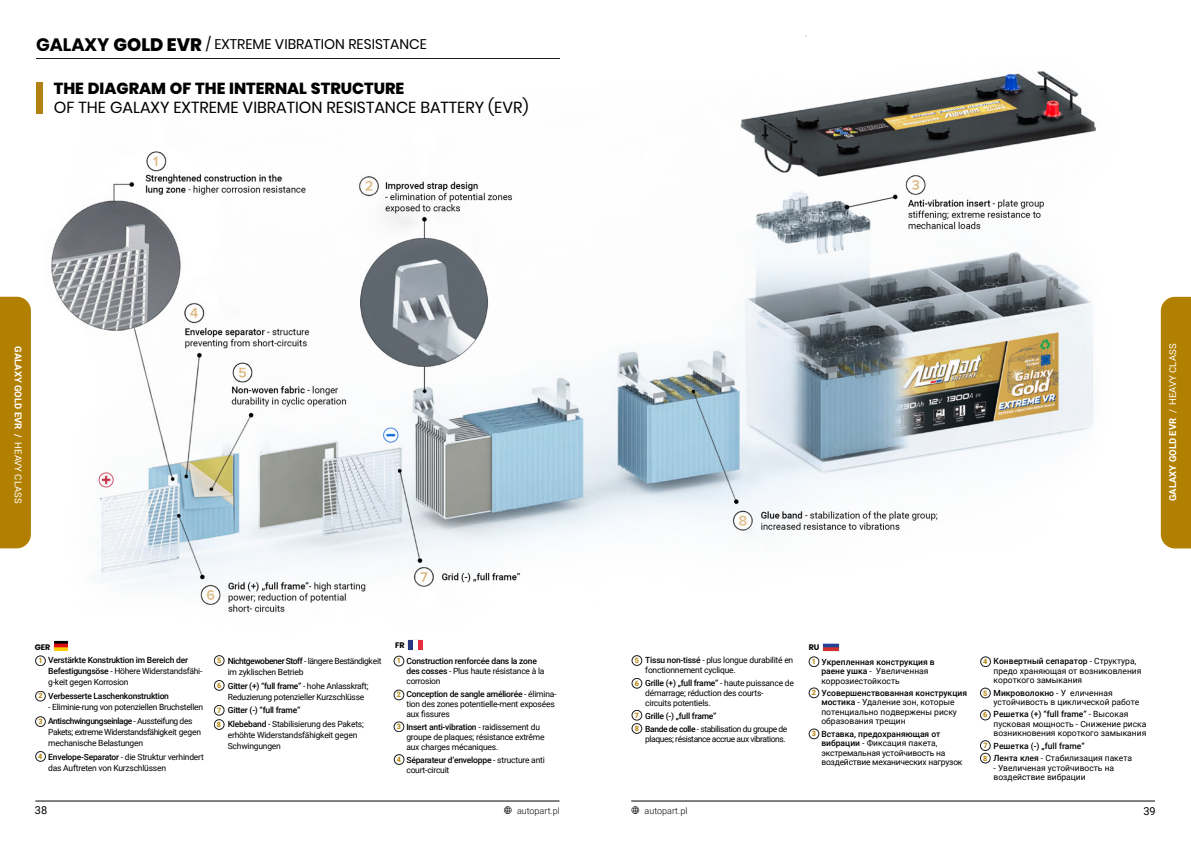
<style>
.page{position:relative;width:1191px;height:842px;background:#fff}
.page>*{position:absolute;margin:0;border:0;box-sizing:border-box;transform-origin:0 0}
.t1{font:800 18px "Poppins";color:#000}
.t2{font:16px "Poppins";color:#000}
.t3{font:800 16px "Poppins";color:#000}
.t4{font:14px "Poppins";color:#000}
.t5{font:11px "Roboto";color:#000}
.t6{font:700 9.5px "Roboto";color:#fff}
.t7{font:300 9px "Roboto";color:#000}
.t8{font:8.5px/10px "Roboto";letter-spacing:-.025em;color:#000}
.t9{font:8.5px/9.5px "Roboto";color:#000}
.t10{font:500 8.5px/11px "Roboto";letter-spacing:-.025em;color:#000}
.t11{font:500 8.5px/9.5px "Roboto";color:#000}
.t12{font:8.5px "Roboto";letter-spacing:-.05em;color:#000}
.t13{font:700 8px "Poppins";color:#000}
.t14{font:700 7.3px "Roboto";color:#b28000}
.s1{font-weight:700}
.s2{font-weight:400}
.s3{font-weight:500}
</style>
<div class="page">
<div style="left:1160px;top:297px;width:31px;height:251px;background:#b28000"></div>
<div style="left:0;top:297px;width:31px;height:251px;background:#b28000"></div>
<svg style="left:504px;top:806px;width:7px;height:8px"></svg>
<svg style="left:631px;top:806px;width:8px;height:8px"></svg>
<hr style="left:36px;top:58px;width:523px;height:1px;background:#000">
<hr style="left:35px;top:801px;width:524px;height:1px;background:#000">
<hr style="left:631px;top:801px;width:524px;height:1px;background:#000">
<img style="left:38px;top:58px;width:1058px;height:555px">
<div style="left:822px;top:640px;width:17px;height:12px;background:#162b43;opacity:.3"></div>
<img style="left:823px;top:641px;width:15px;height:10px">
<div style="left:53px;top:640px;width:16px;height:11px;background:#162b43;opacity:.3"></div>
<svg style="left:55px;top:641px;width:12px;height:9px"></svg>
<div style="left:407px;top:639px;width:16px;height:12px;background:#162b43;opacity:.3"></div>
<img style="left:408px;top:640px;width:14px;height:10px">
<div style="left:35px;top:656px;width:10px;height:10px;border:1px solid #000;border-radius:50%"></div>
<div style="left:394px;top:656px;width:10px;height:10px;border:1px solid #000;border-radius:50%"></div>
<div style="left:809px;top:657px;width:10px;height:10px;border:1px solid #000;border-radius:50%"></div>
<div style="left:35px;top:691px;width:10px;height:10px;border:1px solid #000;border-radius:50%"></div>
<div style="left:394px;top:690px;width:10px;height:10px;border:1px solid #000;border-radius:50%"></div>
<div style="left:809px;top:688px;width:10px;height:10px;border:1px solid #000;border-radius:50%"></div>
<div style="left:35px;top:716px;width:10px;height:11px;border:1px solid #000;border-radius:50%"></div>
<div style="left:394px;top:722px;width:10px;height:10px;border:1px solid #000;border-radius:50%"></div>
<div style="left:809px;top:729px;width:10px;height:10px;border:1px solid #000;border-radius:50%"></div>
<div style="left:36px;top:751px;width:10px;height:10px;border:1px solid #000;border-radius:50%"></div>
<div style="left:394px;top:754px;width:10px;height:10px;border:1px solid #000;border-radius:50%"></div>
<div style="left:980px;top:657px;width:10px;height:10px;border:1px solid #000;border-radius:50%"></div>
<div style="left:214px;top:655px;width:10px;height:10px;border:1px solid #000;border-radius:50%"></div>
<div style="left:632px;top:655px;width:10px;height:10px;border:1px solid #000;border-radius:50%"></div>
<div style="left:980px;top:688px;width:10px;height:10px;border:1px solid #000;border-radius:50%"></div>
<div style="left:214px;top:680px;width:10px;height:10px;border:1px solid #000;border-radius:50%"></div>
<div style="left:632px;top:678px;width:10px;height:10px;border:1px solid #000;border-radius:50%"></div>
<div style="left:980px;top:710px;width:10px;height:10px;border:1px solid #000;border-radius:50%"></div>
<div style="left:214px;top:705px;width:10px;height:10px;border:1px solid #000;border-radius:50%"></div>
<div style="left:632px;top:710px;width:10px;height:10px;border:1px solid #000;border-radius:50%"></div>
<div style="left:980px;top:740px;width:10px;height:11px;border:1px solid #000;border-radius:50%"></div>
<div style="left:214px;top:719px;width:10px;height:10px;border:1px solid #000;border-radius:50%"></div>
<div style="left:632px;top:723px;width:10px;height:10px;border:1px solid #000;border-radius:50%"></div>
<div style="left:980px;top:753px;width:10px;height:10px;border:1px solid #000;border-radius:50%"></div>
<div style="left:37px;top:83px;width:6px;height:31px;background:#b18111"></div>
<h3 class="t4" style="left:206px;top:36px;width:223px">/ EXTREME VIBRATION RESISTANCE</h3>
<h1 class="t1" style="left:36px;top:34px;width:167px"><span class="s1">GALAXY</span> GOLD EVR</h1>
<h2 class="t3" style="left:54px;top:79px;width:352px">THE DIAGRAM OF THE INTERNAL STRUCTURE</h2>
<h2 class="t2" style="left:54px;top:98px;width:476px">OF THE GALAXY EXTREME VIBRATION RESISTANCE BATTERY (EVR)</h2>
<p class="t6" style="left:25px;top:346px;width:159px;rotate:90deg">GALAXY GOLD EVR / <span class="s2">HEAVY CLASS</span></p>
<p class="t6" style="left:1166px;top:501px;width:159px;rotate:-90deg">GALAXY GOLD EVR <span class="s2">/ HEAVY CLASS</span></p>
<p class="t13" style="left:35px;top:642px;width:17px">GER</p>
<p class="t13" style="left:395px;top:641px;width:11px">FR</p>
<p class="t13" style="left:809px;top:643px;width:12px">RU</p>
<p class="t8" style="left:645px;top:655px;width:150px"><span class="s3">Tissu non-tissé</span> - plus longue durabilité en fonctionnement cyclique.</p>
<p class="t8" style="left:645px;top:678px;width:150px"><span class="s3">Grille (+) „full frame”</span> - haute puissance de démarrage; réduction des courts-<br>circuits potentiels.</p>
<p class="t10" style="left:645px;top:709px;width:144px;line-height:12.8px">Grille (-) „full frame”<br>Bande de colle <span class="s2">- stabilisation du groupe de</span></p>
<p class="t12" style="left:645px;top:733px;width:142px">plaques; résistance accrue aux vibrations.</p>
<p class="t10" style="left:48px;top:655px;width:156px">Verstärkte Konstruktion im Bereich der<br>Befestigungsöse <span class="s2">- Höhere Widerstandsfähi&shy;g-keit gegen Korrosion</span></p>
<p class="t10" style="left:48px;top:690px;width:122px">Verbesserte Laschenkonstruktion</p>
<p class="t8" style="left:48px;top:700px;width:156px;line-height:13.8px">- Eliminie-rung von potenziellen Bruchstellen<br><span class="s3">Antischwingungseinlage</span> - Aussteifung des</p>
<p class="t8" style="left:48px;top:726px;width:154px;line-height:11px">Pakets; extreme Widerstandsfähigkeit gegen mechanische Belastungen</p>
<p class="t8" style="left:48px;top:751px;width:157px;line-height:11px"><span class="s3">Envelope-Separator</span> - die Struktur verhindert das Auftreten von Kurzschlüssen</p>
<p class="t8" style="left:228px;top:655px;width:155px;line-height:11px"><span class="s3">Nichtgewobener Stoff</span> - längere Beständigkeit im zyklischen Betrieb</p>
<p class="t8" style="left:228px;top:680px;width:142px;line-height:11px"><span class="s3">Gitter (+) “full frame”</span> - hohe Anlasskraft;<br>Reduzierung potenzieller Kurzschlüsse</p>
<p class="t10" style="left:228px;top:703px;width:138px;line-height:13.8px">Gitter (-) “full frame”<br>Klebeband <span class="s2">- Stabilisierung des Pakets;</span></p>
<p class="t8" style="left:228px;top:729px;width:131px;line-height:11px">erhöhte Widerstandsfähigkeit gegen<br>Schwingungen</p>
<p class="t10" style="left:406px;top:656px;width:140px;line-height:10px">Construction renforcée dans la zone des cosses <span class="s2">- Plus haute résistance à la corrosion</span></p>
<p class="t8" style="left:406px;top:688px;width:152px"><span class="s3">Conception de sangle améliorée</span> - élimina&shy;tion des zones potentielle-ment exposées aux fissures</p>
<p class="t8" style="left:406px;top:721px;width:140px"><span class="s3">Insert anti-vibration</span> - raidissement du groupe de plaques; résistance extrême aux charges mécaniques.</p>
<p class="t8" style="left:406px;top:754px;width:140px"><span class="s3">Séparateur d’enveloppe</span> - structure anti court-circuit</p>
<p class="t9" style="left:993px;top:656px;width:149px"><span class="s3">Конвертный сепаратор</span> - Структура, предо храняющая от возниковления короткого замыкания</p>
<p class="t9" style="left:993px;top:687px;width:147px"><span class="s3">Микроволокно</span> - У еличенная устойчивость в циклической работе</p>
<p class="t9" style="left:993px;top:709px;width:154px"><span class="s3">Решетка (+) “full frame”</span> - Высокая пусковая мощность - Снижение риска возникновения короткого замыкания</p>
<p class="t11" style="left:993px;top:739px;width:140px;line-height:12.3px">Решетка (-) „full frame”<br>Лента клея <span class="s2">- Стабилизация пакета</span></p>
<p class="t9" style="left:993px;top:762px;width:122px">- Увеличеная устойчивость на воздействие вибрации</p>
<p class="t14" style="left:38px;top:655px;width:6px">1</p>
<p class="t14" style="left:397px;top:656px;width:6px">1</p>
<p class="t14" style="left:812px;top:656px;width:6px">1</p>
<p class="t14" style="left:38px;top:691px;width:6px">2</p>
<p class="t14" style="left:397px;top:690px;width:6px">2</p>
<p class="t14" style="left:812px;top:687px;width:6px">2</p>
<p class="t14" style="left:38px;top:716px;width:6px">3</p>
<p class="t14" style="left:397px;top:722px;width:6px">3</p>
<p class="t14" style="left:812px;top:729px;width:6px">3</p>
<p class="t14" style="left:38px;top:751px;width:6px">4</p>
<p class="t14" style="left:397px;top:754px;width:6px">4</p>
<p class="t14" style="left:217px;top:655px;width:6px">5</p>
<p class="t14" style="left:634px;top:655px;width:6px">5</p>
<p class="t14" style="left:983px;top:656px;width:6px">4</p>
<p class="t14" style="left:983px;top:688px;width:6px">5</p>
<p class="t11" style="left:821px;top:656px;width:115px">Укрепленная конструкция в раене ушка <span class="s2">- Увеличенная коррозиестойкость</span></p>
<p class="t9" style="left:821px;top:688px;width:147px"><span class="s3">Усовершенствованная конструкция мостика</span> - Удаление зон, которые потенциально подвержены риску образования трещин</p>
<p class="t8" style="left:821px;top:729px;width:143px;line-height:9.5px"><span class="s3">Вставка, предохраняющая от вибрации</span> - Фиксация пакета, экстремальная устойчивость на воздействие механических нагрузок</p>
<p class="t14" style="left:217px;top:680px;width:6px">6</p>
<p class="t14" style="left:634px;top:678px;width:6px">6</p>
<p class="t14" style="left:217px;top:705px;width:6px">7</p>
<p class="t14" style="left:983px;top:710px;width:6px">6</p>
<p class="t14" style="left:635px;top:710px;width:6px">7</p>
<p class="t14" style="left:217px;top:719px;width:6px">8</p>
<p class="t14" style="left:634px;top:724px;width:6px">8</p>
<p class="t14" style="left:983px;top:741px;width:6px">7</p>
<p class="t14" style="left:983px;top:753px;width:6px">8</p>
<p class="t5" style="left:35px;top:802px;width:14px">38</p>
<p class="t7" style="left:517px;top:804px;width:44px">autopart.pl</p>
<p class="t7" style="left:644px;top:804px;width:44px">autopart.pl</p>
<p class="t5" style="left:1143px;top:803px;width:14px">39</p>
</div>
